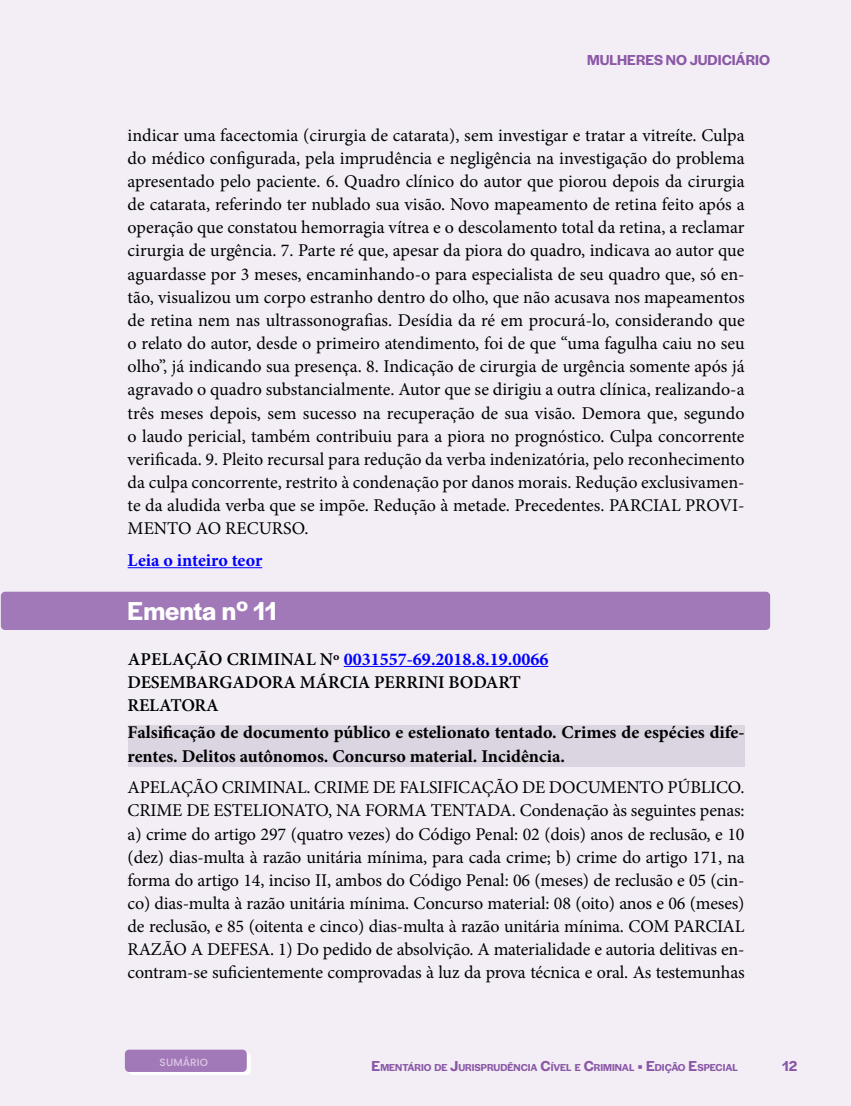
<style>
.page{position:relative;width:851px;height:1106px;background:#fff}
.page>*{position:absolute;margin:0;border:0;box-sizing:border-box;transform-origin:0 0}
.t1{font:600 27px "Halyard Display";color:#fff}
.t2{font:18px/23.1px "Minion Pro";letter-spacing:-.01em;color:#000;text-align:justify}
.t3{font:700 18px/23.1px "Minion Pro";color:#000}
.t4{font:600 18px/23.1px "Minion Pro";letter-spacing:-.01em;color:#000}
.t5{font:700 18px "Minion Pro";letter-spacing:-.005em;color:#00f}
.t6{font:600 15px "Halyard Display";color:#8a58a6}
.t7{font:600 15px "Halyard Display";color:#8a58a6}
.t8{font:600 10.5px "Halyard Display";color:#8a58a6}
.t9{font:500 10.5px "Poppins";letter-spacing:.01em;color:#dec9e3}
.s1{font-weight:700;color:#00f}
.s2{font-size:15px}
</style>
<div class="page">
<div style="left:1px;top:0;width:849px;height:1106px;background:#f3eef6"></div>
<div style="left:128px;top:1052px;width:122px;height:22px;background:linear-gradient(to right,#fefefe,#fefefe)"></div>
<div style="left:125px;top:1049px;width:122px;height:22px;background:#a179b8;border-radius:4px"></div>
<div style="left:1px;top:591px;width:769px;height:39px;background:#a179b8;border-radius:4px"></div>
<hr style="left:128px;top:567px;width:134px;height:1px;background:#00f">
<hr style="left:344px;top:666px;width:204px;height:1px;background:#00f">
<div style="left:128px;top:725px;width:616px;height:41px;background:#dbd4e1"></div>
<p class="t6" style="left:587px;top:50px;width:184px">MULHERES NO JUDICIÁRIO</p>
<p class="t2" style="left:128px;top:123px;width:618px">indicar uma facectomia (cirurgia de catarata), sem investigar e tratar a vitreíte. Culpa do médico configurada, pela imprudência e negligência na investigação do problema apresentado pelo paciente. 6. Quadro clínico do autor que piorou depois da cirurgia de catarata, referindo ter nublado sua visão. Novo mapeamento de retina feito após a operação que constatou hemorragia vítrea e o descolamento total da retina, a reclamar cirurgia de urgência. 7. Parte ré que, apesar da piora do quadro, indicava ao autor que aguardasse por 3 meses, encaminhando-o para especialista de seu quadro que, só en&shy;tão, visualizou um corpo estranho dentro do olho, que não acusava nos mapeamentos de retina nem nas ultrassonografias. Desídia da ré em procurá-lo, considerando que o relato do autor, desde o primeiro atendimento, foi de que “uma fagulha caiu no seu olho”, já indicando sua presença. 8. Indicação de cirurgia de urgência somente após já agravado o quadro substancialmente. Autor que se dirigiu a outra clínica, realizando-a três meses depois, sem sucesso na recuperação de sua visão. Demora que, segundo o laudo pericial, também contribuiu para a piora no prognóstico. Culpa concorrente verificada. 9. Pleito recursal para redução da verba indenizatória, pelo reconhecimento da culpa concorrente, restrito à condenação por danos morais. Redução exclusivamen&shy;te da aludida verba que se impõe. Redução à metade. Precedentes. PARCIAL PROVI-MENTO AO RECURSO.</p>
<p class="t5" style="left:128px;top:547px;width:136px">Leia o inteiro teor</p>
<h1 class="t1" style="left:128px;top:592px;width:151px">Ementa nº 11</h1>
<p class="t4" style="left:128px;top:647px;width:422px">APELAÇÃO CRIMINAL Nº <span class="s1">0031557-69.2018.8.19.0066<br></span>DESEMBARGADORA MÁRCIA PERRINI BODART<br>RELATORA</p>
<p class="t3" style="left:128px;top:721px;width:618px">Falsificação de documento público e estelionato tentado. Crimes de espécies dife&shy;rentes. Delitos autônomos. Concurso material. Incidência.</p>
<p class="t2" style="left:128px;top:776px;width:618px">APELAÇÃO CRIMINAL. CRIME DE FALSIFICAÇÃO DE DOCUMENTO PÚBLICO.<br>CRIME DE ESTELIONATO, NA FORMA TENTADA. Condenação às seguintes penas: a) crime do artigo 297 (quatro vezes) do Código Penal: 02 (dois) anos de reclusão, e 10 (dez) dias-multa à razão unitária mínima, para cada crime; b) crime do artigo 171, na forma do artigo 14, inciso II, ambos do Código Penal: 06 (meses) de reclusão e 05 (cin&shy;co) dias-multa à razão unitária mínima. Concurso material: 08 (oito) anos e 06 (meses) de reclusão, e 85 (oitenta e cinco) dias-multa à razão unitária mínima. COM PARCIAL RAZÃO A DEFESA. 1) Do pedido de absolvição. A materialidade e autoria delitivas en&shy;contram-se suficientemente comprovadas à luz da prova técnica e oral. As testemunhas</p>
<p class="t9" style="left:159px;top:1056px;width:50px">SUMÁRIO</p>
<p class="t8" style="left:371px;top:1060px;width:368px"><span class="s2">E</span>MENTÁRIO DE <span class="s2">J</span>URISPRUDÊNCIA <span class="s2">C</span>ÍVEL E <span class="s2">C</span>RIMINAL <span class="s2">• E</span>DIÇÃO <span class="s2">E</span>SPECIAL</p>
<p class="t7" style="left:781px;top:1055px;width:17px">12</p>
</div>
